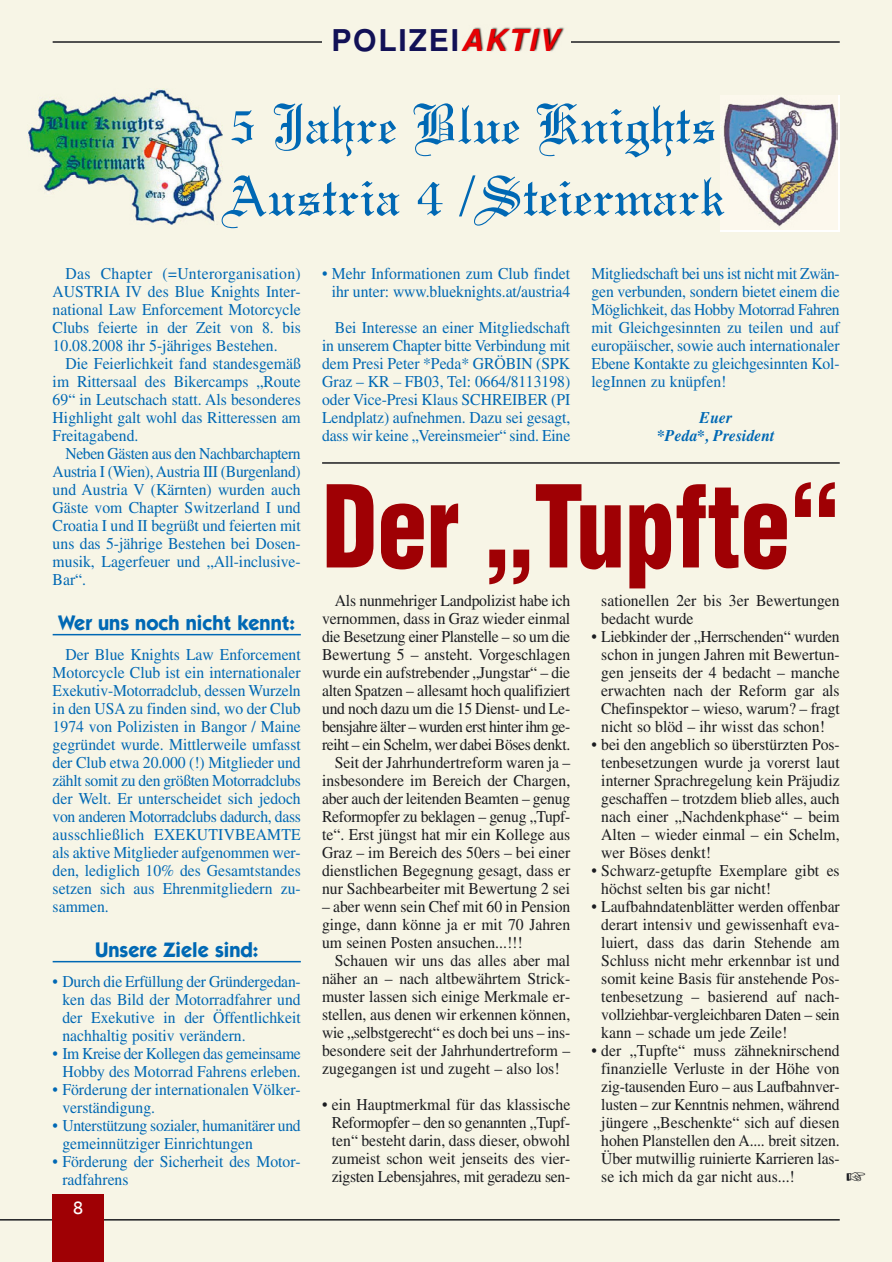
<style>
.page{position:relative;width:892px;height:1262px;background:#fff}
.page>*{position:absolute;margin:0;border:0;box-sizing:border-box;transform-origin:0 0}
.t1{font:900 condensed 111px "Helvetica";letter-spacing:-.005em;color:#9f0004;scale:.9 1}
.t2{font:60px/72px "Linotext";color:#0068b4;scale:.95 1}
.t3{font:700 30px "Helvetica";letter-spacing:.06em;color:#121156}
.t4{font:700 21px "Itc Kabel";color:#0068b4;scale:.95 1}
.t5{font:500 18px "Itc Kabel";color:#fff}
.t6{font:16.5px/18px "Times";color:#1b1c20;text-align:justify;scale:.95 1}
.t7{font:16.5px/18px "Times";color:#0068b4;text-align:justify;scale:.95 1}
.t8{font:16.5px/18px "Times";letter-spacing:-.025em;color:#0068b4;text-align:center;scale:.95 1}
.t9{font:16.5px/18px "Times";letter-spacing:-.02em;color:#0068b4;scale:.95 1}
.t10{font:italic 700 16.5px/18px "Times";color:#0068b4;text-align:center;scale:.95 1}
.s1{font-style:italic;color:#e60004}
</style>
<div class="page">
<div style="left:0;top:0;width:891px;height:1262px;background:#f7f5e6"></div>
<svg style="left:846px;top:1173px;width:19px;height:9px"></svg>
<h3 class="t3" style="left:331px;top:30px;width:228px">POLIZEI<span class="s1">AKTIV</span></h3>
<h2 class="t2" style="left:220px;top:86px;width:533px">5 Jahre Blue Knights<br>Austria 4 /Steiermark</h2>
<p class="t7" style="left:53px;top:266px;width:263px;text-indent:13px">Das Chapter (=Unterorganisation)<br>AUSTRIA IV des Blue Knights Inter&shy;national Law Enforcement Motorcycle Clubs feierte in der Zeit von 8. bis 10.08.2008 ihr 5-jähriges Bestehen.</p>
<p class="t7" style="left:53px;top:356px;width:263px;text-indent:13px">Die Feierlichkeit fand standesgemäß im Rittersaal des Bikercamps „Route 69“ in Leutschach statt. Als besonderes Highlight galt wohl das Ritteressen am Freitagabend.</p>
<p class="t7" style="left:53px;top:446px;width:263px;text-indent:13px">Neben Gästen aus den Nachbarchaptern Austria I (Wien), Austria III (Burgenland) und Austria V (Kärnten) wurden auch Gäste vom Chapter Switzerland I und Croatia I und II begrüßt und feierten mit uns das 5-jährige Bestehen bei Dosen&shy;musik, Lagerfeuer und „All-inclusive-Bar“.</p>
<p class="t4" style="left:58px;top:615px;width:250px">Wer uns noch nicht kennt:</p>
<p class="t7" style="left:53px;top:647px;width:263px;text-indent:13px">Der Blue Knights Law Enforcement Motorcycle Club ist ein internationaler Exekutiv-Motorradclub, dessen Wurzeln in den USA zu finden sind, wo der Club 1974 von Polizisten in Bangor / Maine gegründet wurde. Mittlerweile umfasst der Club etwa 20.000 (!) Mitglieder und zählt somit zu den größten Motorradclubs der Welt. Er unterscheidet sich jedoch von anderen Motorradclubs dadurch, dass ausschließlich EXEKUTIVBEAMTE als aktive Mitglieder aufgenommen wer&shy;den, lediglich 10% des Gesamtstandes setzen sich aus Ehrenmitgliedern zu&shy;sammen.</p>
<p class="t4" style="left:95px;top:942px;width:173px">Unsere Ziele sind:</p>
<p class="t7" style="left:62px;top:974px;width:252px;text-indent:-10px">• Durch die Erfüllung der Gründergedan&shy;ken das Bild der Motorradfahrer und der Exekutive in der Öffentlichkeit nachhaltig positiv verändern.</p>
<p class="t8" style="left:53px;top:1046px;width:263px">• Im Kreise der Kollegen das gemeinsame<br>Hobby des Motorrad Fahrens erleben.</p>
<p class="t7" style="left:62px;top:1082px;width:252px;text-indent:-10px">• Förderung der internationalen Völker&shy;verständigung.</p>
<p class="t9" style="left:62px;top:1118px;width:252px;text-indent:-10px">• Unterstützung sozialer, humanitärer und gemeinnütziger Einrichtungen</p>
<p class="t7" style="left:62px;top:1154px;width:252px;text-indent:-10px">• Förderung der Sicherheit des Motor&shy;radfahrens</p>
<p class="t5" style="left:73px;top:1201px;width:12px">8</p>
<p class="t7" style="left:322px;top:266px;width:263px;text-align:center">• Mehr Informationen zum Club findet ihr unter: www.blueknights.at/austria4</p>
<p class="t7" style="left:322px;top:320px;width:263px;text-indent:13px">Bei Interesse an einer Mitgliedschaft in unserem Chapter bitte Verbindung mit dem Presi Peter *Peda* GRÖBIN (SPK Graz – KR – FB03, Tel: 0664/8113198) oder Vice-Presi Klaus SCHREIBER (PI Lendplatz) aufnehmen. Dazu sei gesagt, dass wir keine „Vereinsmeier“ sind. Eine</p>
<p class="t7" style="left:591px;top:266px;width:263px">Mitgliedschaft bei uns ist nicht mit Zwän&shy;gen verbunden, sondern bietet einem die Möglichkeit, das Hobby Motorrad Fahren mit Gleichgesinnten zu teilen und auf europäischer, sowie auch internationaler Ebene Kontakte zu gleichgesinnten Kol&shy;legInnen zu knüpfen!</p>
<p class="t10" style="left:657px;top:410px;width:125px">Euer<br>*Peda*, President</p>
<h1 class="t1" style="left:322px;top:484px;width:576px">Der „Tupfte“</h1>
<p class="t6" style="left:322px;top:593px;width:263px;text-align:right">Als nunmehriger Landpolizist habe ich vernommen, dass in Graz wieder einmal die Besetzung einer Planstelle – so um die Bewertung 5 – ansteht. Vorgeschlagen wurde ein aufstrebender „Jungstar“ – die alten Spatzen – allesamt hoch qualifiziert und noch dazu um die 15 Dienst- und Le&shy;bensjahre älter – wurden erst hinter ihm ge&shy;reiht – ein Schelm, wer dabei Böses denkt.<br>Seit der Jahrhundertreform waren ja – insbesondere im Bereich der Chargen, aber auch der leitenden Beamten – genug Reformopfer zu beklagen – genug „Tupf&shy;te“. Erst jüngst hat mir ein Kollege aus Graz – im Bereich des 50ers – bei einer dienstlichen Begegnung gesagt, dass er nur Sachbearbeiter mit Bewertung 2 sei</p>
<p class="t6" style="left:322px;top:899px;width:263px">– aber wenn sein Chef mit 60 in Pension ginge, dann könne ja er mit 70 Jahren um seinen Posten ansuchen...!!!</p>
<p class="t6" style="left:322px;top:953px;width:263px;text-indent:13px">Schauen wir uns das alles aber mal näher an – nach altbewährtem Strick&shy;muster lassen sich einige Merkmale er&shy;stellen, aus denen wir erkennen können, wie „selbstgerecht“ es doch bei uns – ins&shy;besondere seit der Jahrhundertreform – zugegangen ist und zugeht – also los!</p>
<p class="t6" style="left:322px;top:1097px;width:263px;text-align:center">• ein Hauptmerkmal für das klassische Reformopfer – den so genannten „Tupf&shy;ten“ besteht darin, dass dieser, obwohl zumeist schon weit jenseits des vier&shy;zigsten Lebensjahres, mit geradezu sen-</p>
<p class="t6" style="left:601px;top:593px;width:252px">sationellen 2er bis 3er Bewertungen bedacht wurde</p>
<p class="t6" style="left:591px;top:629px;width:263px;text-align:center">• Liebkinder der „Herrschenden“ wurden schon in jungen Jahren mit Bewertun&shy;gen jenseits der 4 bedacht – manche erwachten nach der Reform gar als Chefinspektor – wieso, warum? – fragt nicht so blöd – ihr wisst das schon!</p>
<p class="t6" style="left:601px;top:737px;width:252px;text-indent:-10px">• bei den angeblich so überstürzten Pos&shy;tenbesetzungen wurde ja vorerst laut interner Sprachregelung kein Präjudiz geschaffen – trotzdem blieb alles, auch nach einer „Nachdenkphase“ – beim Alten – wieder einmal – ein Schelm, wer Böses denkt!</p>
<p class="t6" style="left:601px;top:863px;width:252px;text-indent:-10px">• Schwarz-getupfte Exemplare gibt es höchst selten bis gar nicht!</p>
<p class="t6" style="left:601px;top:899px;width:252px;text-indent:-10px">• Laufbahndatenblätter werden offenbar derart intensiv und gewissenhaft eva&shy;luiert, dass das darin Stehende am Schluss nicht mehr erkennbar ist und somit keine Basis für anstehende Pos&shy;tenbesetzung – basierend auf nach&shy;vollziehbar-vergleichbaren Daten – sein kann – schade um jede Zeile!</p>
<p class="t6" style="left:601px;top:1043px;width:252px;text-indent:-10px">• der „Tupfte“ muss zähneknirschend finanzielle Verluste in der Höhe von zig-tausenden Euro – aus Laufbahnver&shy;lusten – zur Kenntnis nehmen, während jüngere „Beschenkte“ sich auf diesen hohen Planstellen den A.... breit sitzen.<br>Über mutwillig ruinierte Karrieren las&shy;se ich mich da gar nicht aus...!</p>
</div>
